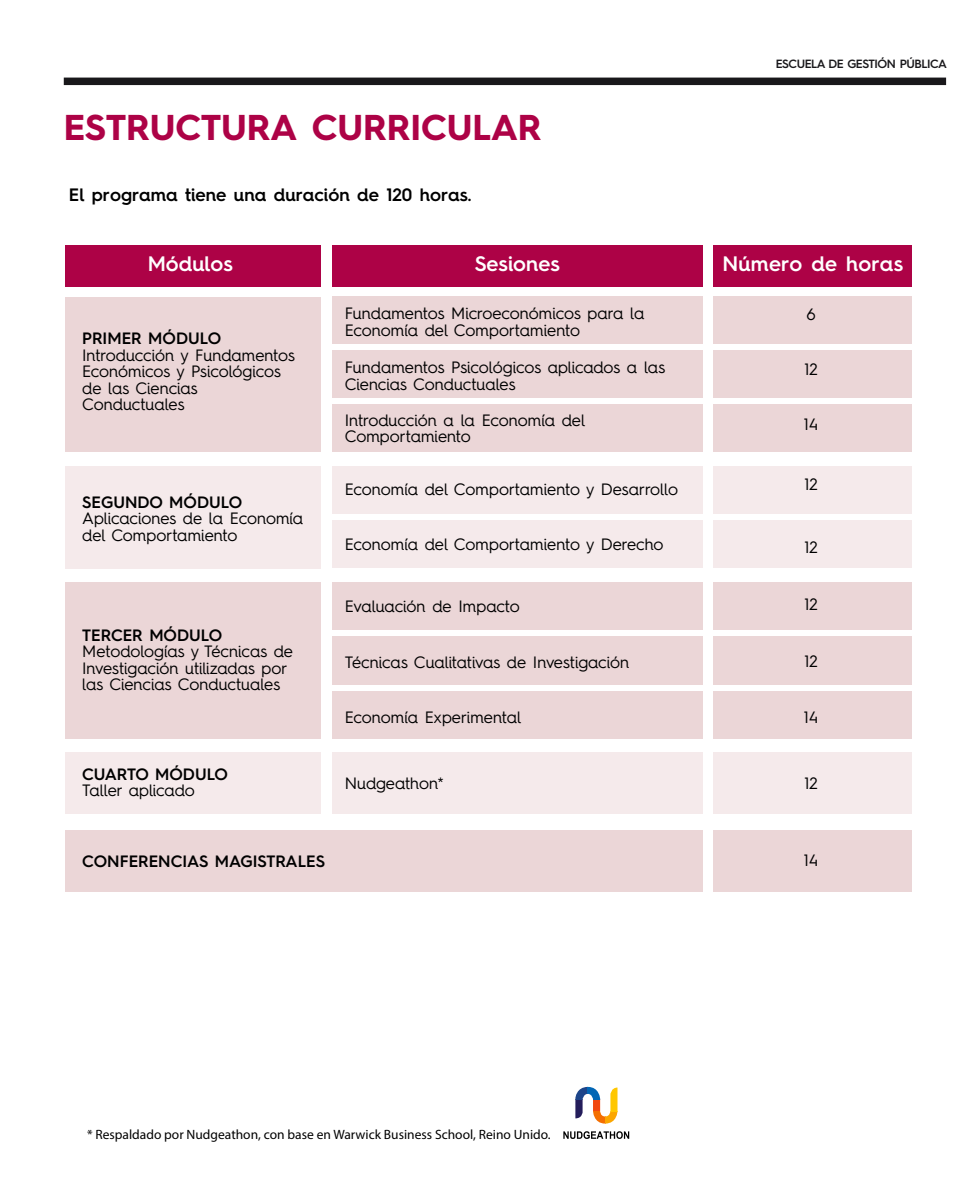
<style>
.page{position:relative;width:978px;height:1191px;background:#fff}
.page>*{position:absolute;margin:0;border:0;box-sizing:border-box;transform-origin:0 0}
.t1{font:700 36px "Hurme Geometric Sans 4";color:#ad0246}
.t2{font:600 21px "Hurme Geometric Sans 4";color:#fff}
.t3{font:600 18px "Hurme Geometric Sans 4";color:#000}
.t4{font:16.5px/16.5px "Hurme Geometric Sans 4";color:#000}
.t5{font:600 16.5px "Hurme Geometric Sans 4";color:#000}
.t6{font:13.5px "Myriad Pro";color:#000}
.t7{font:600 12px "Hurme Geometric Sans 4";letter-spacing:-.04em;color:#19181b}
</style>
<div class="page">
<div style="left:713px;top:245px;width:198px;height:42px;background:#ad0246"></div>
<div style="left:332px;top:245px;width:370px;height:42px;background:#ad0246"></div>
<div style="left:65px;top:245px;width:256px;height:42px;background:#ad0246"></div>
<div style="left:713px;top:297px;width:198px;height:47px;background:#ebd6d7"></div>
<div style="left:332px;top:297px;width:370px;height:47px;background:#ebd6d7"></div>
<div style="left:713px;top:350px;width:198px;height:47px;background:#ebd6d7"></div>
<div style="left:332px;top:350px;width:370px;height:47px;background:#ebd6d7"></div>
<div style="left:713px;top:404px;width:198px;height:47px;background:#ebd6d7"></div>
<div style="left:332px;top:404px;width:370px;height:47px;background:#ebd6d7"></div>
<div style="left:65px;top:297px;width:256px;height:154px;background:#ebd6d7"></div>
<div style="left:64px;top:78px;width:882px;height:7px;background:#19181b"></div>
<div style="left:713px;top:466px;width:198px;height:47px;background:#f5eaeb"></div>
<div style="left:332px;top:466px;width:370px;height:47px;background:#f5eaeb"></div>
<div style="left:713px;top:520px;width:198px;height:47px;background:#f5eaeb"></div>
<div style="left:332px;top:520px;width:370px;height:47px;background:#f5eaeb"></div>
<div style="left:65px;top:466px;width:256px;height:102px;background:#f5eaeb"></div>
<div style="left:713px;top:582px;width:198px;height:47px;background:#ebd6d7"></div>
<div style="left:332px;top:582px;width:370px;height:47px;background:#ebd6d7"></div>
<div style="left:713px;top:636px;width:198px;height:48px;background:#ebd6d7"></div>
<div style="left:332px;top:636px;width:370px;height:48px;background:#ebd6d7"></div>
<div style="left:713px;top:691px;width:198px;height:47px;background:#ebd6d7"></div>
<div style="left:332px;top:691px;width:370px;height:47px;background:#ebd6d7"></div>
<div style="left:65px;top:582px;width:256px;height:156px;background:#ebd6d7"></div>
<div style="left:713px;top:752px;width:198px;height:62px;background:#f5eaeb"></div>
<div style="left:332px;top:752px;width:370px;height:62px;background:#f5eaeb"></div>
<div style="left:65px;top:752px;width:256px;height:62px;background:#f5eaeb"></div>
<div style="left:713px;top:830px;width:198px;height:62px;background:#ebd6d7"></div>
<div style="left:307px;top:830px;width:395px;height:62px;background:#ebd6d7"></div>
<div style="left:65px;top:830px;width:256px;height:62px;background:#ebd6d7"></div>
<svg style="left:575px;top:1099px;width:8px;height:19px"></svg>
<div style="left:591px;top:1099px;width:10px;height:12px;background:#f14811"></div>
<svg style="left:593px;top:1111px;width:12px;height:12px"></svg>
<svg style="left:605px;top:1111px;width:12px;height:12px"></svg>
<svg style="left:610px;top:1087px;width:7px;height:24px"></svg>
<svg style="left:575px;top:1086px;width:13px;height:13px"></svg>
<svg style="left:588px;top:1086px;width:13px;height:13px"></svg>
<svg style="left:563px;top:1131px;width:66px;height:8px"></svg>
<h1 class="t1" style="left:64px;top:102px;width:479px">ESTRUCTURA CURRICULAR</h1>
<p class="t3" style="left:69px;top:182px;width:404px">El programa tiene una duración de 120 horas.</p>
<p class="t7" style="left:776px;top:55px;width:173px">ESCUELA DE GESTIÓN PÚBLICA</p>
<p class="t2" style="left:148px;top:249px;width:87px">Módulos</p>
<p class="t2" style="left:475px;top:249px;width:87px">Sesiones</p>
<p class="t2" style="left:722px;top:249px;width:182px">Número de horas</p>
<p class="t5" style="left:82px;top:327px;width:140px">PRIMER MÓDULO</p>
<p class="t4" style="left:82px;top:346px;width:214px">Introducción y Fundamentos<br>Económicos y Psicológicos de las Ciencias<br>Conductuales</p>
<p class="t5" style="left:82px;top:490px;width:161px">SEGUNDO MÓDULO</p>
<p class="t4" style="left:82px;top:509px;width:223px">Aplicaciones de la Economía del Comportamiento</p>
<p class="t5" style="left:82px;top:623px;width:142px">TERCER MÓDULO</p>
<p class="t4" style="left:82px;top:643px;width:212px">Metodologías y Técnicas de<br>Investigación utilizadas por las Ciencias Conductuales</p>
<p class="t4" style="left:345px;top:305px;width:301px">Fundamentos Microeconómicos para la<br>Economía del Comportamiento</p>
<p class="t4" style="left:345px;top:358px;width:322px">Fundamentos Psicológicos aplicados a las<br>Ciencias Conductuales</p>
<p class="t4" style="left:345px;top:411px;width:242px">Introducción a la Economía del<br>Comportamiento</p>
<p class="t4" style="left:345px;top:480px;width:335px">Economía del Comportamiento y Desarrollo</p>
<p class="t4" style="left:345px;top:536px;width:320px">Economía del Comportamiento y Derecho</p>
<p class="t4" style="left:345px;top:597px;width:177px">Evaluación de Impacto</p>
<p class="t4" style="left:345px;top:653px;width:286px">Técnicas Cualitativas de Investigación</p>
<p class="t4" style="left:345px;top:708px;width:178px">Economía Experimental</p>
<p class="t4" style="left:807px;top:306px;width:11px">6</p>
<p class="t4" style="left:804px;top:361px;width:15px">12</p>
<p class="t4" style="left:804px;top:416px;width:16px">14</p>
<p class="t4" style="left:804px;top:475px;width:15px">12</p>
<p class="t4" style="left:804px;top:538px;width:15px">12</p>
<p class="t4" style="left:804px;top:595px;width:15px">12</p>
<p class="t4" style="left:804px;top:652px;width:15px">12</p>
<p class="t4" style="left:804px;top:708px;width:16px">14</p>
<p class="t5" style="left:82px;top:762px;width:147px">CUARTO MÓDULO</p>
<p class="t4" style="left:82px;top:782px;width:114px">Taller aplicado</p>
<p class="t4" style="left:345px;top:774px;width:101px">Nudgeathon*</p>
<p class="t4" style="left:804px;top:774px;width:15px">12</p>
<p class="t5" style="left:82px;top:849px;width:244px">CONFERENCIAS MAGISTRALES</p>
<p class="t4" style="left:804px;top:852px;width:16px">14</p>
<p class="t6" style="left:87px;top:1126px;width:465px">* Respaldado por Nudgeathon, con base en Warwick Business School, Reino Unido.</p>
</div>
